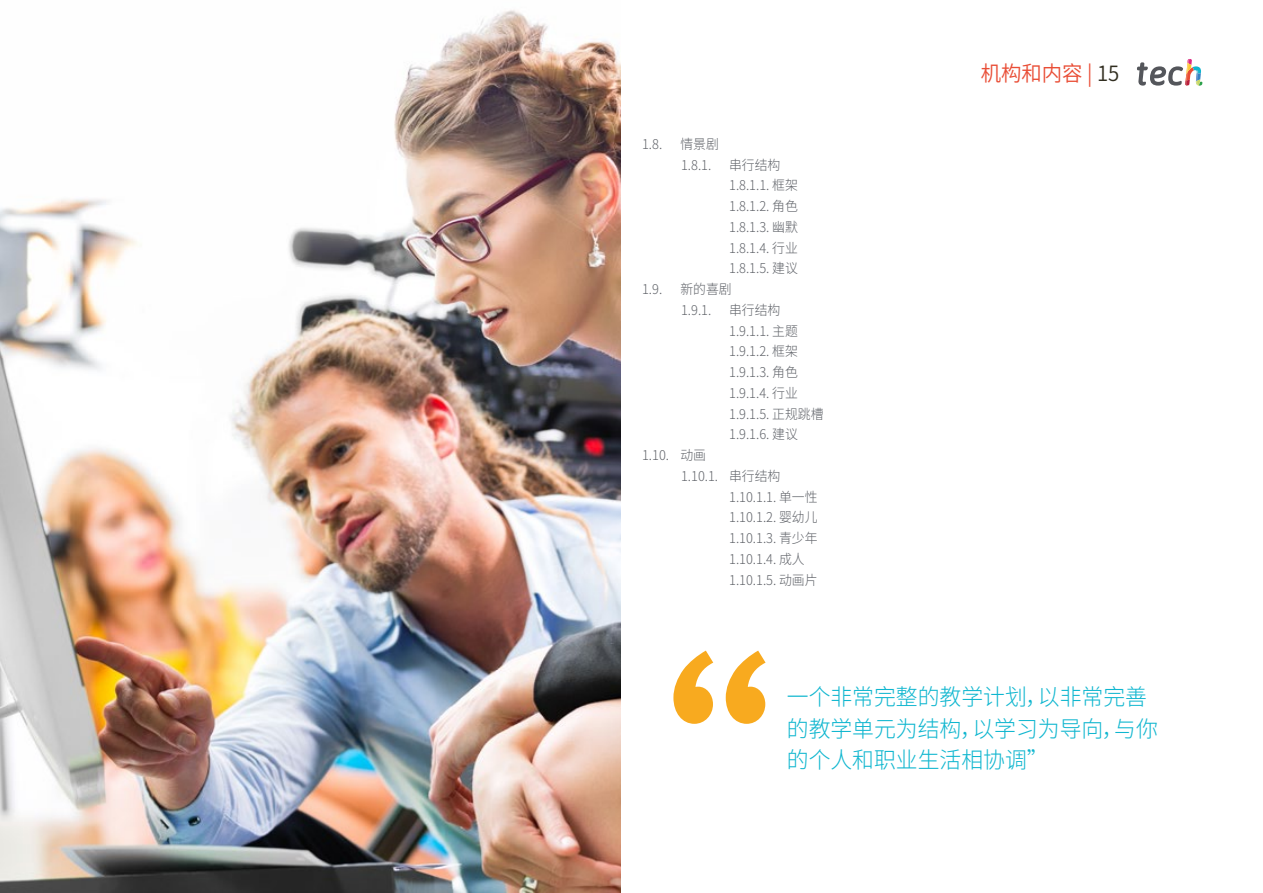
<style>
.page{position:relative;width:1263px;height:893px;background:#fff}
.page>*{position:absolute;margin:0;border:0;box-sizing:border-box;transform-origin:0 0}
.t1{font:300 22.5px/31.5px "Source Han Sans CN";color:#0fb6cf}
.t2{font:21px "Source Han Sans CN";color:#e94d35}
.t3{font:300 13.5px/20.7px "Source Han Sans CN";color:#61646a;scale:.95 1}
.s1{color:#312e20}
</style>
<div class="page">
<img style="left:0;top:10px;width:621px;height:883px">
<svg style="left:1137px;top:59px;width:65px;height:27px"></svg>
<svg style="left:673px;top:651px;width:92px;height:73px"></svg>
<p class="t3" style="left:642px;top:134px;width:23px">1.8.</p>
<p class="t3" style="left:680px;top:134px;width:42px">情景剧<br>1.8.1.</p>
<p class="t3" style="left:729px;top:155px;width:74px">串行结构<br>1.8.1.1. 框架<br>1.8.1.2. 角色<br>1.8.1.3. 幽默<br>1.8.1.4. 行业<br>1.8.1.5. 建议</p>
<p class="t3" style="left:642px;top:279px;width:23px">1.9.</p>
<p class="t3" style="left:680px;top:279px;width:56px">新的喜剧<br>1.9.1.</p>
<p class="t3" style="left:729px;top:300px;width:101px">串行结构<br>1.9.1.1. 主题<br>1.9.1.2. 框架<br>1.9.1.3. 角色<br>1.9.1.4. 行业<br>1.9.1.5. 正规跳槽<br>1.9.1.6. 建议</p>
<p class="t3" style="left:642px;top:445px;width:69px">1.10. 动画</p>
<p class="t3" style="left:681px;top:466px;width:106px">1.10.1. 串行结构</p>
<p class="t3" style="left:729px;top:487px;width:95px">1.10.1.1. 单一性</p>
<p class="t3" style="left:729px;top:507px;width:95px">1.10.1.2. 婴幼儿</p>
<p class="t3" style="left:729px;top:528px;width:95px">1.10.1.3. 青少年</p>
<p class="t3" style="left:729px;top:549px;width:81px">1.10.1.4. 成人</p>
<p class="t3" style="left:729px;top:570px;width:95px">1.10.1.5. 动画片</p>
<h2 class="t2" style="left:981px;top:61px;width:140px">机构和内容 | <span class="s1">15</span></h2>
<h1 class="t1" style="left:787px;top:682px;width:373px">一个非常完整的教学计划，以非常完善的教学单元为结构，以学习为导向，与你的个人和职业生活相协调”</h1>
</div>
